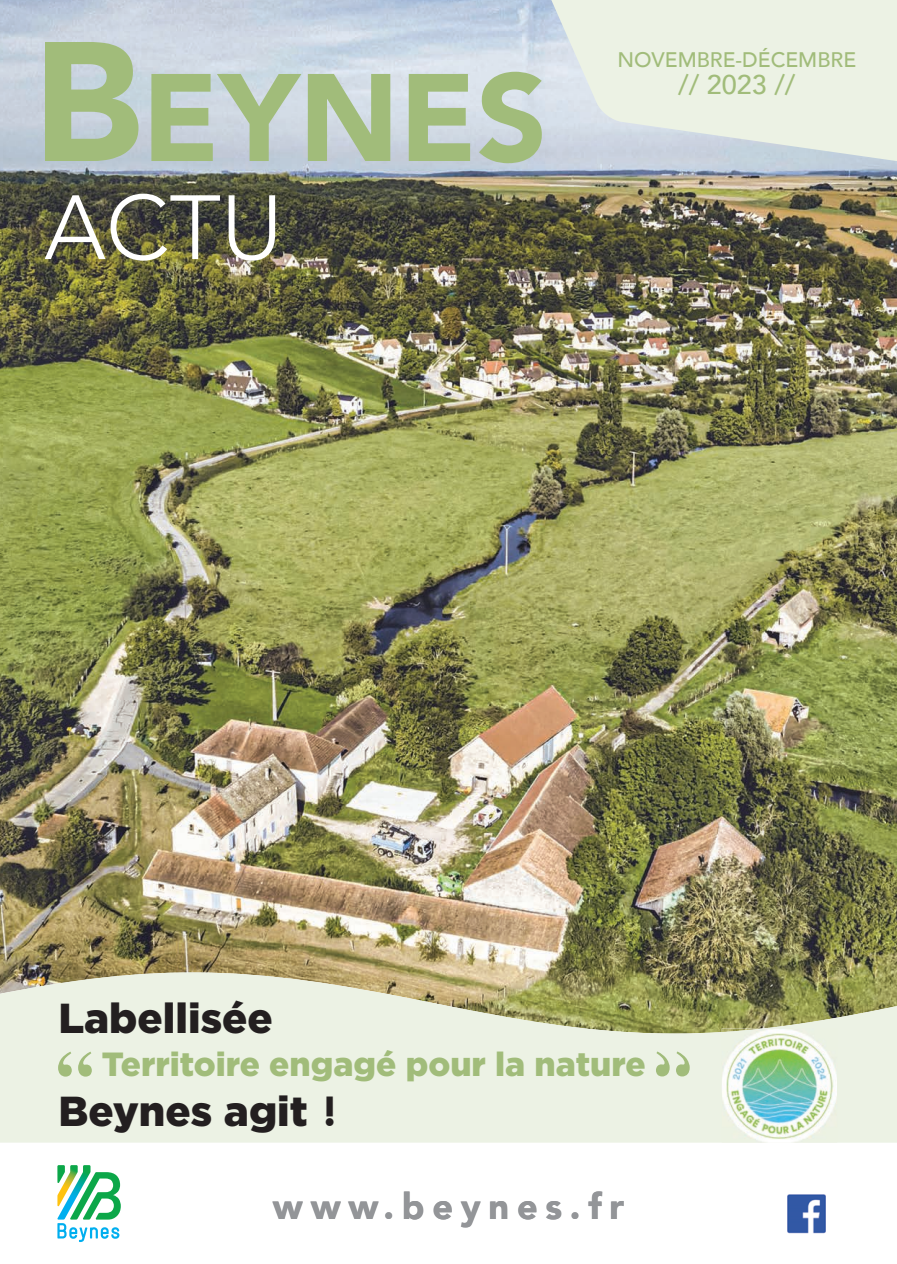
<style>
.page{position:relative;width:897px;height:1264px;background:#fff}
.page>*{position:absolute;margin:0;border:0;box-sizing:border-box;transform-origin:0 0}
.t1{font:900 122.85px "Avenir";color:#a1bc7a}
.t2{font:300 90px "Avenir";color:#fff}
.t3{font:900 41.85px "Gotham";color:#231f20}
.t4{font:900 36px "Avenir";letter-spacing:.215em;color:#939598}
.t5{font:900 33.45px "Gotham";color:#a1bc7a}
.t6{font:500 27px "Avenir";color:#a1bc7a}
.t7{font:500 21px "Avenir";color:#a1bc7a}
.s1{font-size:168px}
.s2{font-family:"Avenir"}
</style>
<div class="page">
<img style="left:0;top:0;width:896px;height:972px">
<svg style="left:544px;top:0;width:352px;height:163px;background:#e4ebe3"></svg>
<img style="left:787px;top:1194px;width:39px;height:40px">
<svg style="left:0;top:972px;width:896px;height:170px;background:#dbdfc8"></svg>
<svg style="left:57px;top:1165px;width:64px;height:76px"></svg>
<svg style="left:58px;top:1051px;width:34px;height:25px"></svg>
<svg style="left:655px;top:1051px;width:34px;height:25px"></svg>
<img style="left:721px;top:1028px;width:115px;height:115px">
<h1 class="t1" style="left:33px;top:13px;width:515px"><span class="s1">B</span>EYNES</h1>
<h2 class="t2" style="left:44px;top:175px;width:240px">ACTU</h2>
<p class="t7" style="left:617px;top:42px;width:240px">NOVEMBRE-DÉCEMBRE</p>
<p class="t6" style="left:678px;top:62px;width:119px">// 2023 //</p>
<p class="t3" style="left:58px;top:988px;width:216px">Labellisée</p>
<p class="t5" style="left:102px;top:1040px;width:545px">Territoire engagé pour la nature</p>
<p class="t3" style="left:58px;top:1081px;width:282px">Beynes agit <span class="s2">!</span></p>
<p class="t4" style="left:273px;top:1175px;width:352px">www.beynes.fr</p>
</div>
